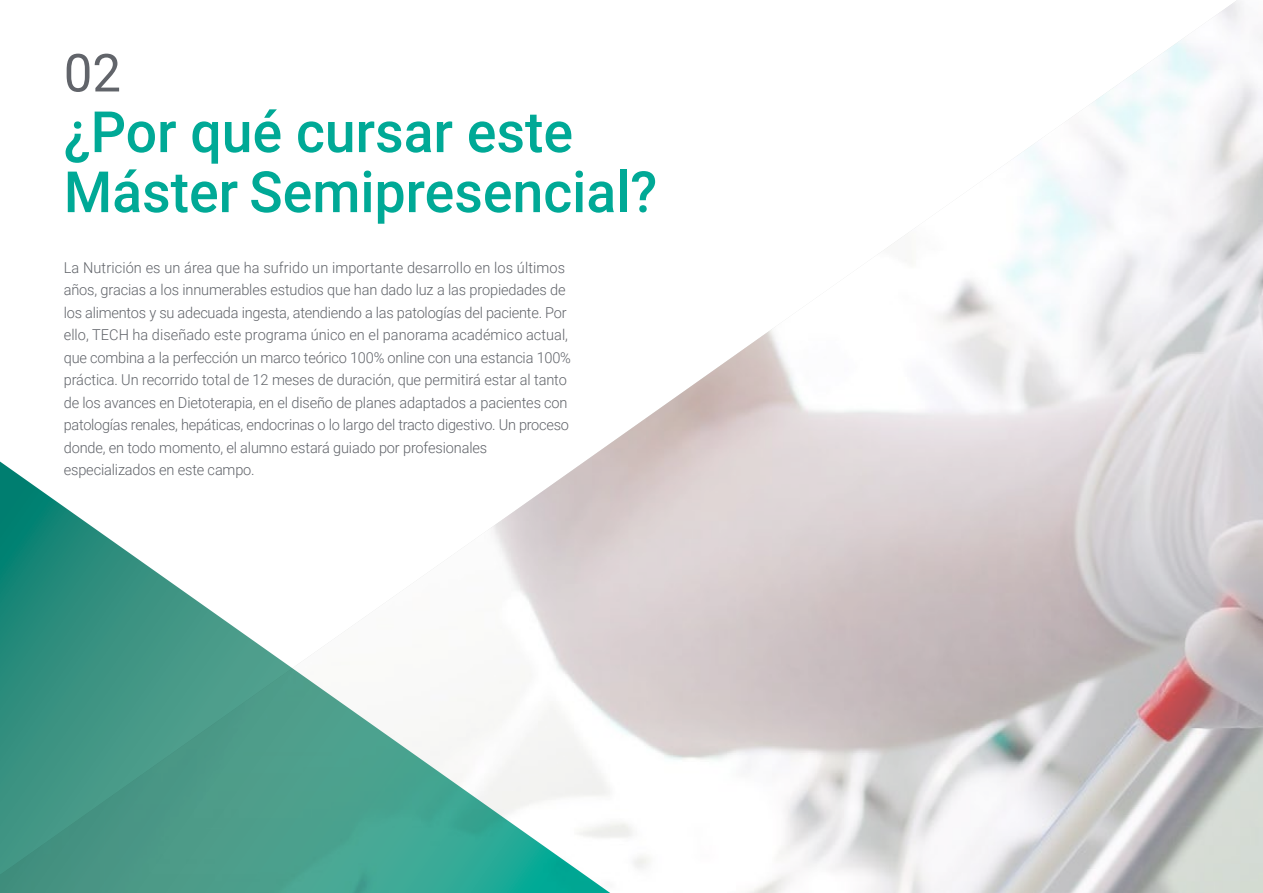
<style>
.page{position:relative;width:1263px;height:893px;background:#fff}
.page>*{position:absolute;margin:0;border:0;box-sizing:border-box;transform-origin:0 0}
.t1{font:500 57px/60px "Roboto";color:#00a996}
.t2{font:52.5px "Roboto";color:#61646a}
.t3{font:300 15px/22.5px "Roboto";letter-spacing:-.01em;color:#61646a}
</style>
<div class="page">
<img style="left:607px;top:0;width:656px;height:893px">
<svg style="left:0;top:446px;width:640px;height:447px"></svg>
<h2 class="t2" style="left:64px;top:36px;width:59px">02</h2>
<h1 class="t1" style="left:64px;top:100px;width:595px">¿Por qué cursar este<br>Máster Semipresencial?</h1>
<p class="t3" style="left:64px;top:255px;width:509px">La Nutrición es un área que ha sufrido un importante desarrollo en los últimos años, gracias a los innumerables estudios que han dado luz a las propiedades de los alimentos y su adecuada ingesta, atendiendo a las patologías del paciente. Por ello, TECH ha diseñado este programa único en el panorama académico actual, que combina a la perfección un marco teórico 100% online con una estancia 100% práctica. Un recorrido total de 12 meses de duración, que permitirá estar al tanto de los avances en Dietoterapia, en el diseño de planes adaptados a pacientes con patologías renales, hepáticas, endocrinas o lo largo del tracto digestivo. Un proceso donde, en todo momento, el alumno estará guiado por profesionales especializados en este campo.</p>
</div>
